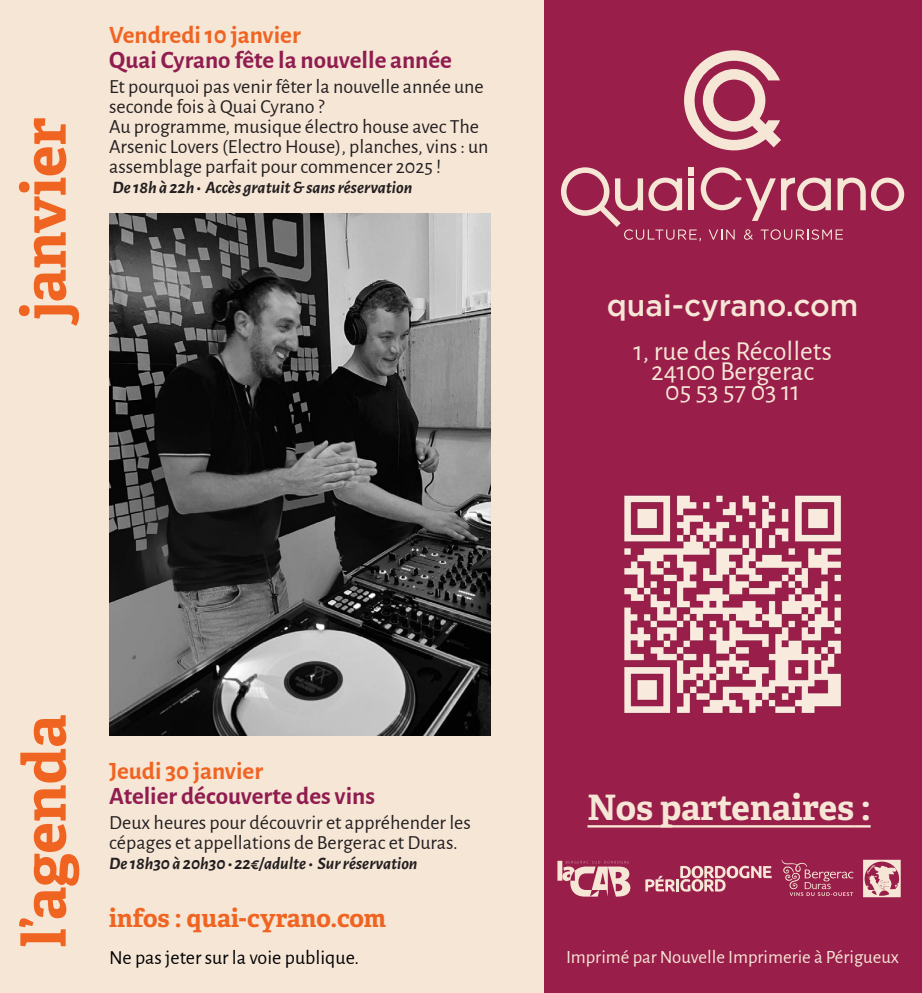
<style>
.page{position:relative;width:922px;height:993px;background:#fff}
.page>*{position:absolute;margin:0;border:0;box-sizing:border-box;transform-origin:0 0}
.t1{font:700 60px "Adelle";color:#f06422}
.t2{font:700 35px "Adelle";color:#f6e6d6}
.t3{font:500 30px "Gotham";color:#f6e6d6}
.t4{font:27.5px "Alegreya Sans";color:#f6e6d6}
.t5{font:700 25px "Alegreya Sans";color:#901d4f}
.t6{font:700 25px "Alegreya Sans";color:#f06422}
.t7{font:700 25px "Adelle";color:#f06422}
.t8{font:20px/20px "Alegreya Sans";color:#231f20}
.t9{font:20px "Alegreya Sans";color:#000001}
.t10{font:18.75px "Alegreya Sans";color:#f6e6d6}
.t11{font:italic 700 17.5px "Alegreya Sans";color:#231f20}
</style>
<div class="page">
<div style="left:0;top:0;width:920px;height:992px;background:#f6e6d6"></div>
<img style="left:109px;top:213px;width:381px;height:522px">
<div style="left:544px;top:0;width:377px;height:992px;background:#991e4a"></div>
<svg style="left:561px;top:167px;width:343px;height:74px"></svg>
<svg style="left:684px;top:50px;width:97px;height:100px"></svg>
<hr style="left:587px;top:824px;width:266px;height:3px;background:#f6e6d6">
<hr style="left:853px;top:824px;width:17px;height:3px;background:#f6e6d6">
<svg style="left:557px;top:860px;width:73px;height:36px"></svg>
<svg style="left:781px;top:859px;width:72px;height:36px"></svg>
<svg style="left:645px;top:865px;width:126px;height:26px"></svg>
<svg style="left:863px;top:859px;width:37px;height:37px"></svg>
<img style="left:624px;top:495px;width:217px;height:219px">
<p class="t1" style="left:6px;top:319px;width:204px;rotate:-90deg">janvier</p>
<p class="t6" style="left:109px;top:17px;width:193px">Vendredi 10 janvier</p>
<p class="t5" style="left:109px;top:42px;width:344px">Quai Cyrano fête la nouvelle année</p>
<p class="t8" style="left:109px;top:76px;width:376px">Et pourquoi pas venir fêter la nouvelle année une seconde fois à Quai Cyrano ?</p>
<p class="t8" style="left:109px;top:116px;width:381px">Au programme, musique électro house avec The<br>Arsenic Lovers (Electro House), planches, vins : un assemblage parfait pour commencer 2025 !</p>
<p class="t11" style="left:112px;top:175px;width:301px">De 18h à 22h • Accès gratuit &amp; sans réservation</p>
<p class="t3" style="left:606px;top:288px;width:253px">quai-cyrano.com</p>
<p class="t4" style="left:633px;top:332px;width:200px">1, rue des Récollets</p>
<p class="t4" style="left:651px;top:352px;width:164px">24100 Bergerac</p>
<p class="t4" style="left:665px;top:372px;width:136px">05 53 57 03 11</p>
<p class="t1" style="left:6px;top:947px;width:234px;rotate:-90deg">l’agenda</p>
<p class="t6" style="left:109px;top:752px;width:155px">Jeudi 30 janvier</p>
<p class="t5" style="left:109px;top:777px;width:267px">Atelier découverte des vins</p>
<p class="t8" style="left:109px;top:811px;width:363px">Deux heures pour découvrir et appréhender les cépages et appellations de Bergerac et Duras.</p>
<p class="t11" style="left:109px;top:850px;width:310px">De 18h30 à 20h30 • 22€/adulte • Sur réservation</p>
<p class="t7" style="left:109px;top:901px;width:278px">infos : quai-cyrano.com</p>
<p class="t2" style="left:587px;top:785px;width:284px">Nos partenaires :</p>
<p class="t9" style="left:109px;top:942px;width:251px">Ne pas jeter sur la voie publique.</p>
<p class="t10" style="left:566px;top:943px;width:334px">Imprimé par Nouvelle Imprimerie à Périgueux</p>
</div>
